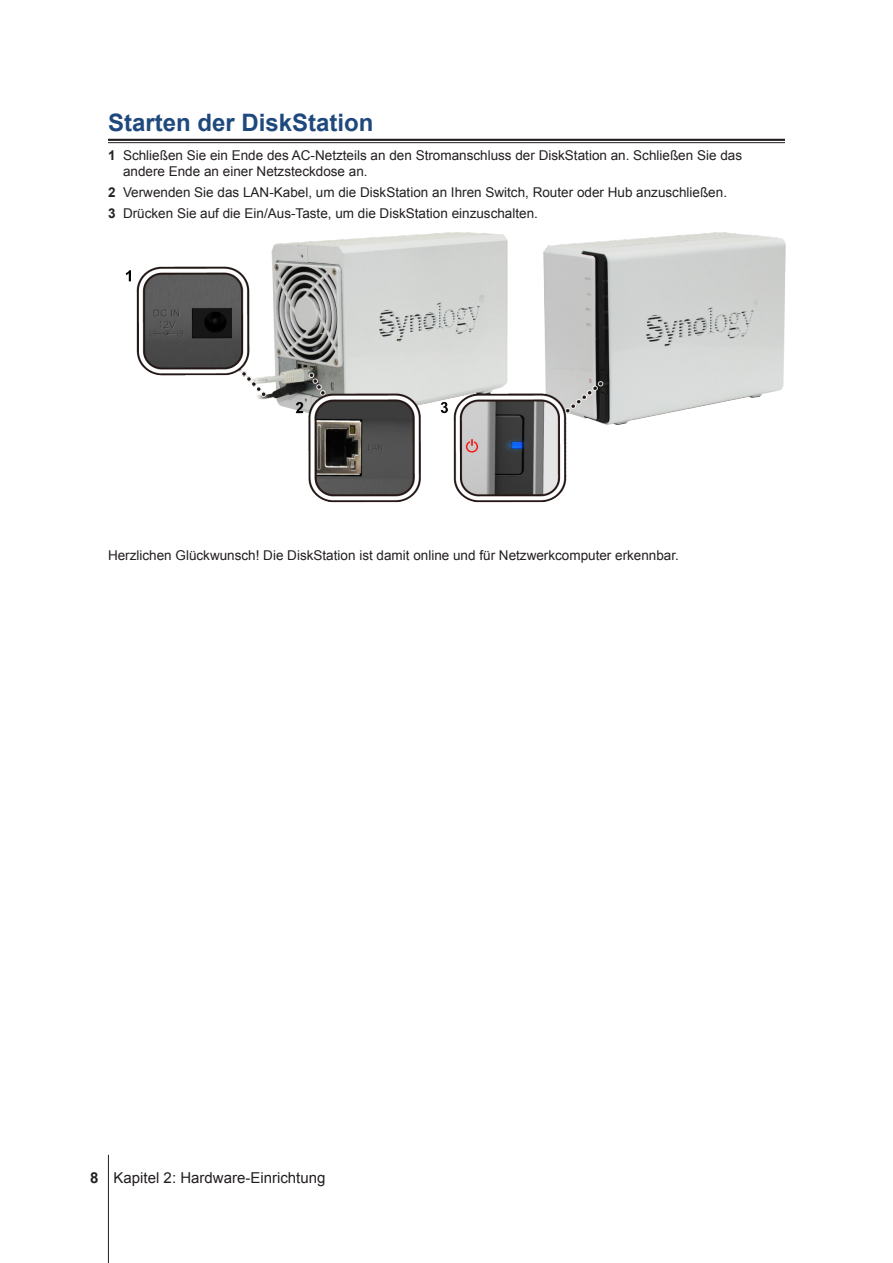
<style>
.page{position:relative;width:893px;height:1263px;background:#fff}
.page>*{position:absolute;margin:0;border:0;box-sizing:border-box;transform-origin:0 0}
.H2-underline{font:700 24px "Arial";color:#1f497d}
.t1{font:15px "Arial";color:#231f20}
.Task-N-sidebar{font:13.5px/16.5px "Arial";color:#231f20}
.Body-sidebar{font:13.5px "Arial";color:#231f20}
.s1{font-weight:700}
</style>
<div class="page">
<hr style="left:108px;top:1155px;width:1px;height:108px;background:#231f20">
<hr style="left:108px;top:139px;width:677px;height:2px;background:#231f20">
<hr style="left:108px;top:142px;width:677px;height:1px;background:#231f20">
<img style="left:125px;top:232px;width:661px;height:271px">
<p class="H2-underline" style="left:108px;top:107px;width:267px">Starten der DiskStation</p>
<p class="Task-N-sidebar" style="left:123px;top:147px;width:621px;text-indent:-15px"><span class="s1">1</span> Schließen Sie ein Ende des AC-Netzteils an den Stromanschluss der DiskStation an. Schließen Sie das andere Ende an einer Netzsteckdose an.</p>
<p class="Task-N-sidebar" style="left:108px;top:184px;width:621px"><span class="s1">2</span> Verwenden Sie das LAN-Kabel, um die DiskStation an Ihren Switch, Router oder Hub anzuschließen.</p>
<p class="Task-N-sidebar" style="left:108px;top:205px;width:431px"><span class="s1">3</span> Drücken Sie auf die Ein/Aus-Taste, um die DiskStation einzuschalten.</p>
<p class="Body-sidebar" style="left:108px;top:546px;width:572px">Herzlichen Glückwunsch! Die DiskStation ist damit online und für Netzwerkcomputer erkennbar.</p>
<p class="t1" style="left:90px;top:1168px;width:237px"><span class="s1">8</span> Kapitel 2: Hardware-Einrichtung</p>
</div>
